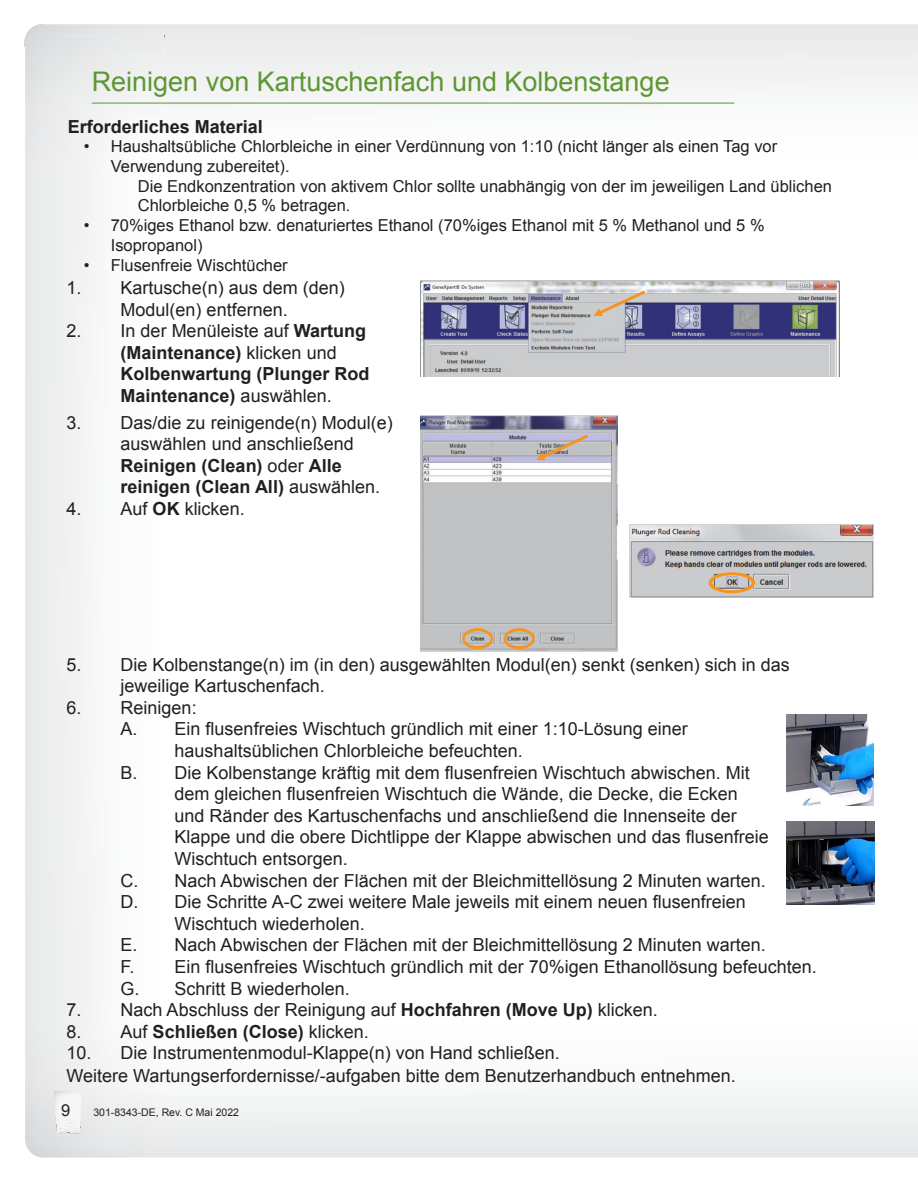
<style>
.page{position:relative;width:918px;height:1188px;background:#fff}
.page>*{position:absolute;margin:0;border:0;box-sizing:border-box;transform-origin:0 0}
.t1{font:27px "Arial";color:#5d9732}
.t2{font:18px/21.6px "Arial";color:#231f20}
.t3{font:700 18px/21.6px "Arial";color:#231f20}
.t4{font:16.5px/19.8px "Arial";color:#231f20}
.t5{font:10.5px "Arial";color:#231f20}
.s1{font-weight:400}
.s2{font-weight:700}
</style>
<div class="page">
<img style="left:24px;top:25px;width:14px;height:22px">
<hr style="left:92px;top:103px;width:642px;height:1px;background:#5d9732">
<img style="left:786px;top:715px;width:87px;height:91px">
<img style="left:787px;top:822px;width:88px;height:83px">
<img style="left:421px;top:281px;width:418px;height:96px">
<svg style="left:593px;top:286px;width:56px;height:31px;background:#c2b9b6"></svg>
<img style="left:421px;top:415px;width:196px;height:237px">
<img style="left:630px;top:524px;width:243px;height:74px">
<div style="left:709px;top:572px;width:46px;height:21px;border:3px solid #f7941d;border-radius:50%"></div>
<div style="left:462px;top:628px;width:31px;height:21px;border:3px solid #f7941d;border-radius:50%"></div>
<div style="left:504px;top:628px;width:31px;height:21px;border:3px solid #f7941d;border-radius:50%"></div>
<svg style="left:536px;top:430px;width:55px;height:31px;background:#bdb3b4"></svg>
<svg style="left:55px;top:1109px;width:27px;height:25px"></svg>
<svg style="left:58px;top:1091px;width:10px;height:5px"></svg>
<img style="left:68px;top:1091px;width:14px;height:5px">
<h1 class="t1" style="left:92px;top:71px;width:579px">Reinigen von Kartuschenfach und Kolbenstange</h1>
<p class="t3" style="left:68px;top:118px;width:197px">Erforderliches Material</p>
<p class="t4" style="left:111px;top:138px;width:668px;text-indent:-27px">• Haushaltsübliche Chlorbleiche in einer Verdünnung von 1:10 (nicht länger als einen Tag vor<br>Verwendung zubereitet).</p>
<p class="t4" style="left:138px;top:176px;width:696px">Die Endkonzentration von aktivem Chlor sollte unabhängig von der im jeweiligen Land üblichen<br>Chlorbleiche 0,5 % betragen.</p>
<p class="t4" style="left:111px;top:217px;width:655px;text-indent:-27px">• 70%iges Ethanol bzw. denaturiertes Ethanol (70%iges Ethanol mit 5 % Methanol und 5 %<br>Isopropanol)</p>
<p class="t4" style="left:84px;top:257px;width:205px">• Flusenfreie Wischtücher</p>
<p class="t2" style="left:67px;top:279px;width:280px;text-align:center">1. Kartusche(n) aus dem (den)<br>Modul(en) entfernen.</p>
<p class="t3" style="left:121px;top:322px;width:251px;text-indent:-54px"><span class="s1">2. In der Menüleiste auf</span> Wartung (Maintenance) <span class="s1">klicken und<br></span>Kolbenwartung (Plunger Rod<br>Maintenance) <span class="s1">auswählen.</span></p>
<p class="t2" style="left:121px;top:413px;width:274px;text-indent:-54px">3. Das/die zu reinigende(n) Modul(e) auswählen und anschließend<br><span class="s2">Reinigen (Clean)</span> oder <span class="s2">Alle reinigen (Clean All)</span> auswählen.</p>
<p class="t2" style="left:67px;top:499px;width:180px">4. Auf <span class="s2">OK</span> klicken.</p>
<p class="t2" style="left:121px;top:654px;width:671px;text-indent:-54px">5. Die Kolbenstange(n) im (in den) ausgewählten Modul(en) senkt (senken) sich in das jeweilige Kartuschenfach.</p>
<p class="t2" style="left:67px;top:698px;width:132px">6. Reinigen:</p>
<p class="t2" style="left:121px;top:718px;width:569px">A. Ein flusenfreies Wischtuch gründlich mit einer 1:10-Lösung einer</p>
<p class="t2" style="left:175px;top:742px;width:350px">haushaltsüblichen Chlorbleiche befeuchten.</p>
<p class="t2" style="left:121px;top:762px;width:631px">B. Die Kolbenstange kräftig mit dem flusenfreien Wischtuch abwischen. Mit</p>
<p class="t2" style="left:175px;top:783px;width:565px">dem gleichen flusenfreien Wischtuch die Wände, die Decke, die Ecken</p>
<p class="t2" style="left:175px;top:805px;width:564px">und Ränder des Kartuschenfachs und anschließend die Innenseite der</p>
<p class="t2" style="left:175px;top:826px;width:596px">Klappe und die obere Dichtlippe der Klappe abwischen und das flusenfreie</p>
<p class="t2" style="left:175px;top:848px;width:175px">Wischtuch entsorgen.</p>
<p class="t2" style="left:121px;top:870px;width:647px">C. Nach Abwischen der Flächen mit der Bleichmittellösung 2 Minuten warten.</p>
<p class="t2" style="left:121px;top:891px;width:627px">D. Die Schritte A-C zwei weitere Male jeweils mit einem neuen flusenfreien</p>
<p class="t2" style="left:175px;top:913px;width:192px">Wischtuch wiederholen.</p>
<p class="t2" style="left:121px;top:934px;width:647px">E. Nach Abwischen der Flächen mit der Bleichmittellösung 2 Minuten warten.</p>
<p class="t2" style="left:121px;top:956px;width:698px">F. Ein flusenfreies Wischtuch gründlich mit der 70%igen Ethanollösung befeuchten.</p>
<p class="t2" style="left:121px;top:979px;width:231px">G. Schritt B wiederholen.</p>
<p class="t2" style="left:67px;top:1001px;width:593px">7. Nach Abschluss der Reinigung auf <span class="s2">Hochfahren (Move Up)</span> klicken.</p>
<p class="t3" style="left:67px;top:1022px;width:304px"><span class="s1">8. Auf</span> Schließen (Close) <span class="s1">klicken.</span></p>
<p class="t2" style="left:67px;top:1043px;width:671px;line-height:23px">10. Die Instrumentenmodul-Klappe(n) von Hand schließen.<br>Weitere Wartungserfordernisse/-aufgaben bitte dem Benutzerhandbuch entnehmen.</p>
<p class="t4" style="left:61px;top:1102px;width:11px">9</p>
<p class="t5" style="left:93px;top:1108px;width:147px">301-8343-DE, Rev. C Mai 2022</p>
</div>
